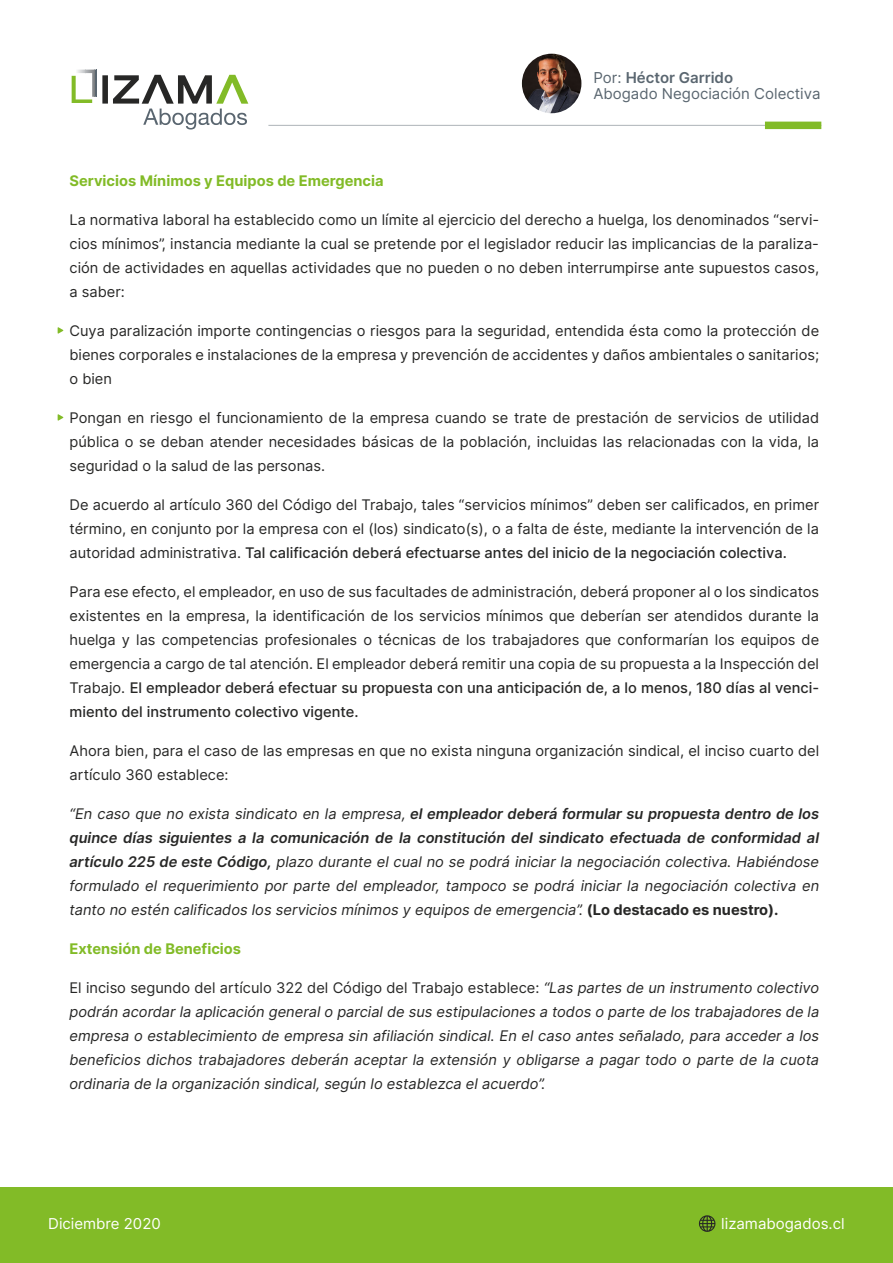
<style>
.page{position:relative;width:893px;height:1263px;background:#fff}
.page>*{position:absolute;margin:0;border:0;box-sizing:border-box;transform-origin:0 0}
.t1{font:15px/15.8px "Inter";color:#5a6670}
.t2{font:15px "Inter";color:#fff}
.t3{font:14.7px/24px "Inter";color:#272726;text-align:justify}
.t4{font:italic 14.7px/24px "Inter";color:#272726;text-align:justify}
.t5{font:700 14.7px "Inter";color:#82bb27}
.s1{font-weight:600}
.s2{font-weight:500}
.s3{font-weight:700;font-style:normal}
.s4{font-style:normal}
</style>
<div class="page">
<div style="left:0;top:1187px;width:893px;height:76px;background:#82bb27"></div>
<svg style="left:699px;top:1215px;width:16px;height:17px"></svg>
<svg style="left:72px;top:70px;width:25px;height:33px"></svg>
<div style="left:102px;top:75px;width:6px;height:29px;border:2px solid #272726"></div>
<svg style="left:113px;top:74px;width:136px;height:56px"></svg>
<hr style="left:268px;top:125px;width:553px;height:1px;background:#5a6670">
<img style="left:522px;top:54px;width:59px;height:59px;border-radius:30px">
<div style="left:765px;top:122px;width:56px;height:7px;background:#82bb27"></div>
<svg style="left:58px;top:327px;width:5px;height:7px"></svg>
<svg style="left:58px;top:414px;width:5px;height:7px"></svg>
<p class="t1" style="left:593px;top:69px;width:229px">Por: <span class="s1">Héctor Garrido<br></span>Abogado Negociación Colectiva</p>
<p class="t5" style="left:70px;top:170px;width:316px">Servicios Mínimos y Equipos de Emergencia</p>
<p class="t3" style="left:70px;top:207px;width:751px">La normativa laboral ha establecido como un límite al ejercicio del derecho a huelga, los denominados “servi&shy;cios mínimos”, instancia mediante la cual se pretende por el legislador reducir las implicancias de la paraliza&shy;ción de actividades en aquellas actividades que no pueden o no deben interrumpirse ante supuestos casos, a saber:</p>
<p class="t3" style="left:70px;top:318px;width:751px">Cuya paralización importe contingencias o riesgos para la seguridad, entendida ésta como la protección de bienes corporales e instalaciones de la empresa y prevención de accidentes y daños ambientales o sanitarios; o bien</p>
<p class="t3" style="left:70px;top:405px;width:751px">Pongan en riesgo el funcionamiento de la empresa cuando se trate de prestación de servicios de utilidad pública o se deban atender necesidades básicas de la población, incluidas las relacionadas con la vida, la seguridad o la salud de las personas.</p>
<p class="t3" style="left:70px;top:492px;width:751px">De acuerdo al artículo 360 del Código del Trabajo, tales “servicios mínimos” deben ser calificados, en primer término, en conjunto por la empresa con el (los) sindicato(s), o a falta de éste, mediante la intervención de la autoridad administrativa. <span class="s2">Tal calificación deberá efectuarse antes del inicio de la negociación colectiva.</span></p>
<p class="t3" style="left:70px;top:579px;width:751px">Para ese efecto, el empleador, en uso de sus facultades de administración, deberá proponer al o los sindicatos existentes en la empresa, la identificación de los servicios mínimos que deberían ser atendidos durante la huelga y las competencias profesionales o técnicas de los trabajadores que conformarían los equipos de emergencia a cargo de tal atención. El empleador deberá remitir una copia de su propuesta a la Inspección del Trabajo. <span class="s2">El empleador deberá efectuar su propuesta con una anticipación de, a lo menos, 180 días al venci&shy;miento del instrumento colectivo vigente.</span></p>
<p class="t3" style="left:70px;top:738px;width:751px">Ahora bien, para el caso de las empresas en que no exista ninguna organización sindical, el inciso cuarto del artículo 360 establece:</p>
<p class="t4" style="left:70px;top:801px;width:751px">“En caso que no exista sindicato en la empresa, <span class="s1">el empleador deberá formular su propuesta dentro de los quince días siguientes a la comunicación de la constitución del sindicato efectuada de conformidad al artículo 225 de este Código,</span> plazo durante el cual no se podrá iniciar la negociación colectiva. Habiéndose formulado el requerimiento por parte del empleador, tampoco se podrá iniciar la negociación colectiva en tanto no estén calificados los servicios mínimos y equipos de emergencia”. <span class="s3">(Lo destacado es nuestro).</span></p>
<p class="t5" style="left:70px;top:938px;width:173px">Extensión de Beneficios</p>
<p class="t4" style="left:70px;top:975px;width:751px"><span class="s4">El inciso segundo del artículo 322 del Código del Trabajo establece:</span> “Las partes de un instrumento colectivo podrán acordar la aplicación general o parcial de sus estipulaciones a todos o parte de los trabajadores de la empresa o establecimiento de empresa sin afiliación sindical. En el caso antes señalado, para acceder a los beneficios dichos trabajadores deberán aceptar la extensión y obligarse a pagar todo o parte de la cuota ordinaria de la organización sindical, según lo establezca el acuerdo”.</p>
<p class="t2" style="left:48px;top:1213px;width:114px">Diciembre 2020</p>
<p class="t2" style="left:721px;top:1212px;width:125px">lizamabogados.cl</p>
</div>
